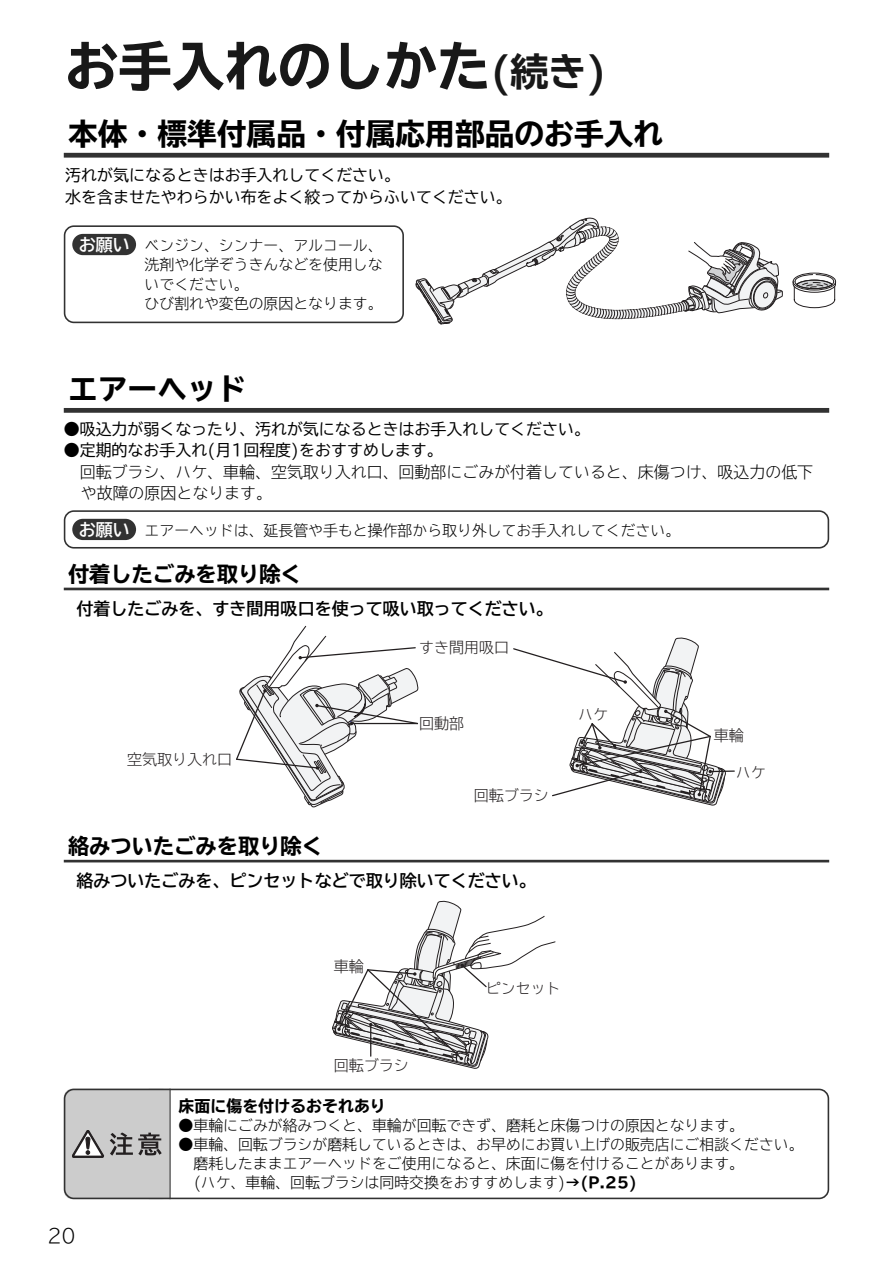
<style>
.page{position:relative;width:893px;height:1263px;background:#fff}
.page>*{position:absolute;margin:0;border:0;box-sizing:border-box;transform-origin:0 0}
.t1{font:700 expanded 53.1px "TBUD Go Std";color:#181818}
.t2{font:700 expanded 29.7px "TBUD Go Std";color:#000}
.t3{font:700 expanded 21.3px "TBUD Go Std";color:#000}
.t4{font:300 19.2px "TBUD Go Std Super";color:#000}
.t5{font:700 16.95px "TBUD Go Std";color:#000}
.t6{font:700 16.95px "TBUD Go Std";color:#fff}
.t7{font:15.9px/21.3px "TBUD Go Std";color:#000}
.t8{font:300 15.9px/21.3px "TBUD Go Std Super";color:#000}
.t9{font:700 expanded 15.9px "TBUD Go Std";color:#000}
.t10{font:15px "TBUD Go Std Super Light 90 pv RKSJ H";color:#231f20}
.t11{font:300 14.85px/19.2px "TBUD Go Std Super";color:#000}
.s1{font-size:38.25px}
.s2{font-family:"TBUD Go Std";font-weight:700;font-size:16.95px;color:#fff}
.s3{font-family:"TBUD Go Std";font-weight:700;font-stretch:expanded}
</style>
<div class="page">
<svg style="left:792px;top:272px;width:44px;height:36px"></svg>
<svg style="left:416px;top:218px;width:367px;height:106px"></svg>
<div style="left:64px;top:153px;width:765px;height:5px;background:#323232"></div>
<svg style="left:64px;top:225px;width:340px;height:98px"></svg>
<div style="left:72px;top:234px;width:64px;height:21px;background:#323232;border-radius:11px"></div>
<svg style="left:64px;top:1089px;width:765px;height:110px"></svg>
<svg style="left:72px;top:1130px;width:32px;height:27px"></svg>
<svg style="left:110px;top:1089px;width:60px;height:110px;background:#bababa"></svg>
<hr style="left:170px;top:1089px;width:1px;height:110px;background:#323232">
<hr style="left:710px;top:770px;width:24px;height:2px;background:#231f20">
<svg style="left:513px;top:637px;width:213px;height:169px"></svg>
<svg style="left:236px;top:626px;width:183px;height:181px"></svg>
<svg style="left:332px;top:901px;width:224px;height:168px"></svg>
<div style="left:64px;top:408px;width:765px;height:5px;background:#323232"></div>
<hr style="left:64px;top:588px;width:765px;height:2px;background:#323232">
<hr style="left:64px;top:860px;width:765px;height:2px;background:#323232">
<svg style="left:64px;top:510px;width:765px;height:39px"></svg>
<div style="left:72px;top:519px;width:64px;height:21px;background:#323232;border-radius:11px"></div>
<h1 class="t1" style="left:65px;top:37px;width:543px">お手入れのしかた<span class="s1">(続き)</span></h1>
<h2 class="t2" style="left:68px;top:118px;width:597px">本体・標準付属品・付属応用部品のお手入れ</h2>
<p class="t7" style="left:65px;top:165px;width:448px">汚れが気になるときはお手入れしてください。<br>水を含ませたやわらかい布をよく絞ってからふいてください。</p>
<p class="t6" style="left:79px;top:231px;width:53px">お願い</p>
<p class="t11" style="left:145px;top:236px;width:240px">ベンジン、シンナー、アルコール、洗剤や化学ぞうきんなどを使用しないでください。<br>ひび割れや変色の原因となります。</p>
<h2 class="t2" style="left:68px;top:373px;width:180px">エアーヘッド</h2>
<p class="t7" style="left:64px;top:418px;width:528px">●吸込力が弱くなったり、汚れが気になるときはお手入れしてください。</p>
<p class="t7" style="left:64px;top:439px;width:381px">●定期的なお手入れ(月1回程度)をおすすめします。</p>
<p class="t8" style="left:80px;top:460px;width:735px">回転ブラシ、ハケ、車輪、空気取り入れ口、回動部にごみが付着していると、床傷つけ、吸込力の低下や故障の原因となります。</p>
<p class="t11" style="left:79px;top:520px;width:603px"><span class="s2">お願い</span> エアーヘッドは、延長管や手もと操作部から取り外してお手入れしてください。</p>
<h3 class="t3" style="left:68px;top:562px;width:235px">付着したごみを取り除く</h3>
<p class="t5" style="left:77px;top:594px;width:478px">付着したごみを、すき間用吸口を使って吸い取ってください。</p>
<p class="t10" style="left:419px;top:635px;width:91px">すき間用吸口</p>
<p class="t10" style="left:127px;top:747px;width:106px">空気取り入れ口</p>
<h3 class="t3" style="left:68px;top:834px;width:257px">絡みついたごみを取り除く</h3>
<p class="t10" style="left:419px;top:711px;width:46px">回動部</p>
<p class="t10" style="left:474px;top:783px;width:76px">回転ブラシ</p>
<p class="t5" style="left:77px;top:866px;width:461px">絡みついたごみを、ピンセットなどで取り除いてください。</p>
<p class="t10" style="left:578px;top:702px;width:31px">ハケ</p>
<p class="t10" style="left:334px;top:954px;width:31px">車輪</p>
<p class="t10" style="left:334px;top:1052px;width:76px">回転ブラシ</p>
<p class="t10" style="left:486px;top:976px;width:76px">ピンセット</p>
<p class="t10" style="left:714px;top:722px;width:31px">車輪</p>
<p class="t10" style="left:736px;top:760px;width:31px">ハケ</p>
<p class="t4" style="left:47px;top:1219px;width:30px">20</p>
<p class="t9" style="left:179px;top:1097px;width:209px">床面に傷を付けるおそれあり</p>
<p class="t11" style="left:179px;top:1115px;width:567px">●車輪にごみが絡みつくと、車輪が回転できず、磨耗と床傷つけの原因となります。</p>
<p class="t11" style="left:193px;top:1134px;width:612px;text-indent:-15px">●車輪、回転ブラシが磨耗しているときは、お早めにお買い上げの販売店にご相談ください。磨耗したままエアーヘッドをご使用になると、床面に傷を付けることがあります。<br>(ハケ、車輪、回転ブラシは同時交換をおすすめします)<span class="s3">→(P.25)</span></p>
</div>
